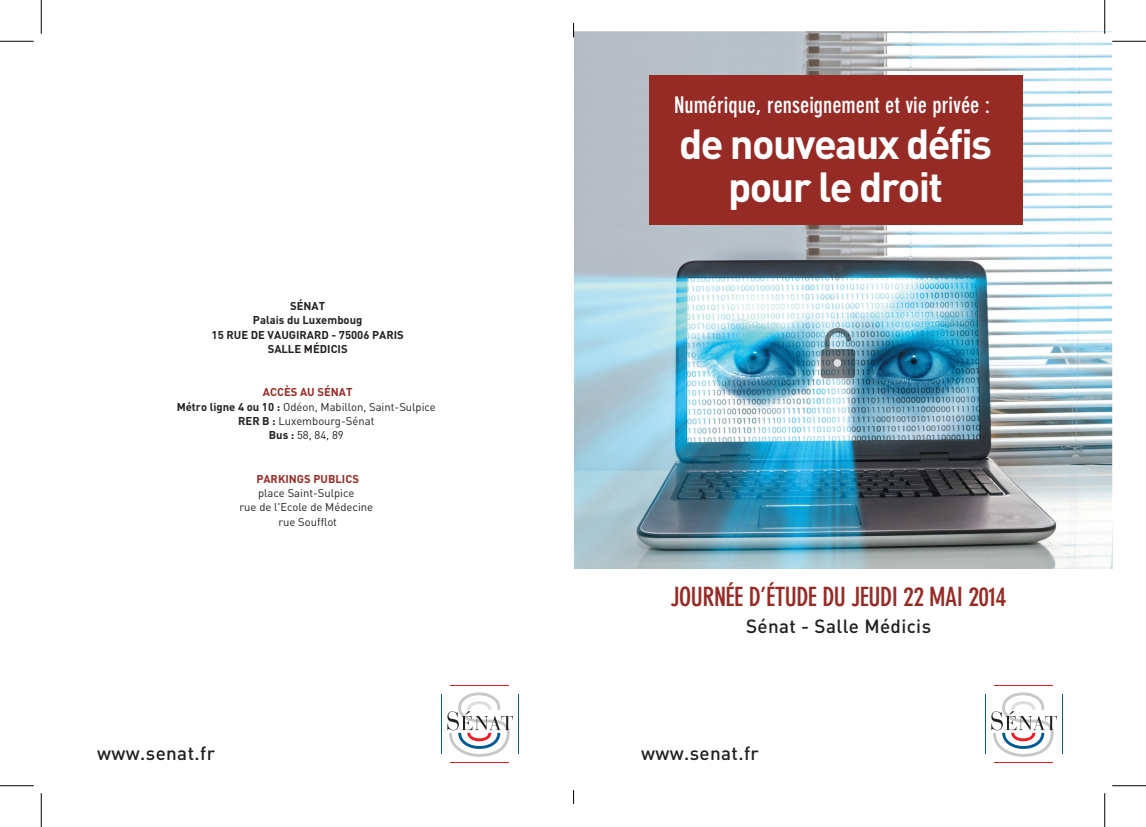
<style>
.page{position:relative;width:1146px;height:827px;background:#fff}
.page>*{position:absolute;margin:0;border:0;box-sizing:border-box;transform-origin:0 0}
.t1{font:700 41.62px/42.4px "DIN";letter-spacing:-.04em;color:#fff;text-align:center}
.t2{font:700 condensed 26.12px "DIN Neuzeit Grotesk";letter-spacing:-.02em;color:#962b26}
.t3{font:700 condensed 22.62px "DIN Neuzeit Grotesk";color:#fff}
.t4{font:500 18.88px "DIN";letter-spacing:.02em;color:#231f20}
.t5{font:11.25px/14.4px "DIN";color:#231f20;text-align:center}
.t6{font:700 11.25px/14.4px "DIN";color:#231f20;text-align:center}
.t7{font:700 11.25px "DIN";color:#962b26}
.s1{font-weight:700;color:#962b26}
.s2{font-weight:700}
</style>
<div class="page">
<img style="left:574px;top:31px;width:538px;height:538px">
<div style="left:649px;top:75px;width:373px;height:149px;background:#962b26"></div>
<svg style="left:573px;top:790px;width:1px;height:13px"></svg>
<svg style="left:573px;top:24px;width:1px;height:13px"></svg>
<svg style="left:991px;top:692px;width:65px;height:65px"></svg>
<hr style="left:994px;top:685px;width:59px;height:1px;background:#ee1d23">
<hr style="left:1061px;top:694px;width:1px;height:59px;background:#005992">
<hr style="left:994px;top:762px;width:59px;height:1px;background:#ee1d23">
<hr style="left:985px;top:694px;width:1px;height:59px;background:#005992">
<svg style="left:447px;top:692px;width:66px;height:65px"></svg>
<hr style="left:450px;top:685px;width:59px;height:1px;background:#ee1d23">
<hr style="left:517px;top:694px;width:1px;height:59px;background:#005992">
<hr style="left:450px;top:762px;width:59px;height:1px;background:#ee1d23">
<hr style="left:441px;top:694px;width:1px;height:59px;background:#005992">
<img style="left:820px;top:328px;width:35px;height:50px">
<div style="left:833px;top:359px;width:8px;height:8px;background:#dde0e1;border-radius:50%"></div>
<hr style="left:1103px;top:0;width:2px;height:34px;background:#fff">
<hr style="left:0;top:41px;width:34px;height:1px;background:#000">
<hr style="left:1112px;top:41px;width:33px;height:1px;background:#000">
<hr style="left:0;top:785px;width:34px;height:1px;background:#000">
<hr style="left:1112px;top:785px;width:33px;height:1px;background:#000">
<hr style="left:41px;top:0;width:1px;height:34px;background:#000">
<hr style="left:41px;top:793px;width:1px;height:34px;background:#000">
<hr style="left:1104px;top:0;width:1px;height:34px;background:#000">
<hr style="left:1104px;top:793px;width:1px;height:34px;background:#000">
<p class="t6" style="left:212px;top:298px;width:194px">SÉNAT<br>Palais du Luxemboug<br>15 RUE DE VAUGIRARD - 75006 PARIS<br>SALLE MÉDICIS</p>
<p class="t5" style="left:177px;top:385px;width:261px"><span class="s1">ACCÈS AU SÉNAT<br></span><span class="s2">Métro ligne 4 ou 10 :</span> Odéon, Mabillon, Saint-Sulpice<br><span class="s2">RER B :</span> Luxembourg-Sénat<br><span class="s2">Bus :</span> 58, 84, 89</p>
<p class="t7" style="left:256px;top:471px;width:104px">PARKINGS PUBLICS</p>
<p class="t5" style="left:239px;top:485px;width:135px">place Saint-Sulpice<br>rue de l'Ecole de Médecine rue Soufflot</p>
<h3 class="t3" style="left:674px;top:92px;width:318px">Numérique, renseignement et vie privée :</h3>
<h1 class="t1" style="left:679px;top:121px;width:314px">de nouveaux défis pour le droit</h1>
<h2 class="t2" style="left:670px;top:581px;width:337px">JOURNÉE D’ÉTUDE DU JEUDI 22 MAI 2014</h2>
<h3 class="t4" style="left:746px;top:614px;width:186px">Sénat - Salle Médicis</h3>
<h3 class="t4" style="left:97px;top:741px;width:119px">www.senat.fr</h3>
<h3 class="t4" style="left:641px;top:741px;width:119px">www.senat.fr</h3>
</div>
